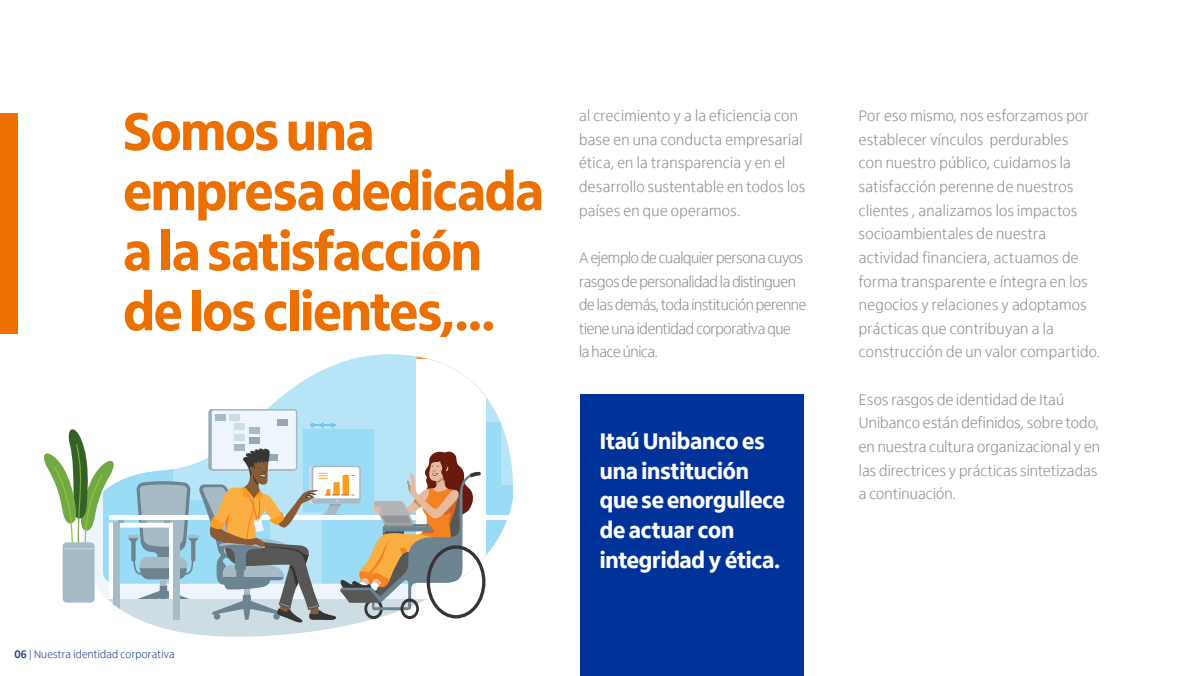
<style>
.page{position:relative;width:1200px;height:676px;background:#fff}
.page>*{position:absolute;margin:0;border:0;box-sizing:border-box;transform-origin:0 0}
.t1{font:800 54.4px/60px "Itau Display";letter-spacing:-.02em;color:#ec7000}
.t2{font:800 23.2px/29.6px "Itau Display";letter-spacing:-.01em;color:#fff}
.t3{font:300 15.6px/23.6px "Itau Display";letter-spacing:.02em;color:#898e92}
.t4{font:300 15.6px/23.6px "Itau Display";letter-spacing:-.02em;color:#898e92}
.t5{font:300 11.2px "Itau Display";letter-spacing:.02em;color:#1f3c8a}
.s1{font-weight:700}
</style>
<div class="page">
<div style="left:580px;top:394px;width:224px;height:281px;background:#039"></div>
<svg style="left:188px;top:633px;width:110px;height:3px"></svg>
<svg style="left:44px;top:354px;width:469px;height:279px"></svg>
<div style="left:0;top:113px;width:18px;height:220px;background:#ec7000"></div>
<h1 class="t1" style="left:123px;top:102px;width:422px">Somos una empresa dedicada a la satisfacción de los clientes,...</h1>
<p class="t5" style="left:14px;top:647px;width:162px"><span class="s1">06</span> | Nuestra identidad corporativa</p>
<p class="t3" style="left:579px;top:104px;width:228px">al crecimiento y a la eficiencia con base en una conducta empresarial ética, en la transparencia y en el desarrollo sustentable en todos los países en que operamos.</p>
<p class="t4" style="left:579px;top:246px;width:229px">A ejemplo de cualquier persona cuyos rasgos de personalidad la distinguen de las demás, toda institución perenne tiene una identidad corporativa que<br>la hace única.</p>
<h2 class="t2" style="left:600px;top:426px;width:187px">Itaú Unibanco es una institución que se enorgullece de actuar con integridad y ética.</h2>
<p class="t3" style="left:859px;top:104px;width:243px">Por eso mismo, nos esforzamos por establecer vínculos perdurables<br>con nuestro público, cuidamos la satisfacción perenne de nuestros clientes , analizamos los impactos socioambientales de nuestra actividad financiera, actuamos de forma transparente e íntegra en los negocios y relaciones y adoptamos prácticas que contribuyan a la construcción de un valor compartido.</p>
<p class="t3" style="left:859px;top:387px;width:243px">Esos rasgos de identidad de Itaú Unibanco están definidos, sobre todo, en nuestra cultura organizacional y en las directrices y prácticas sintetizadas a continuación.</p>
</div>
